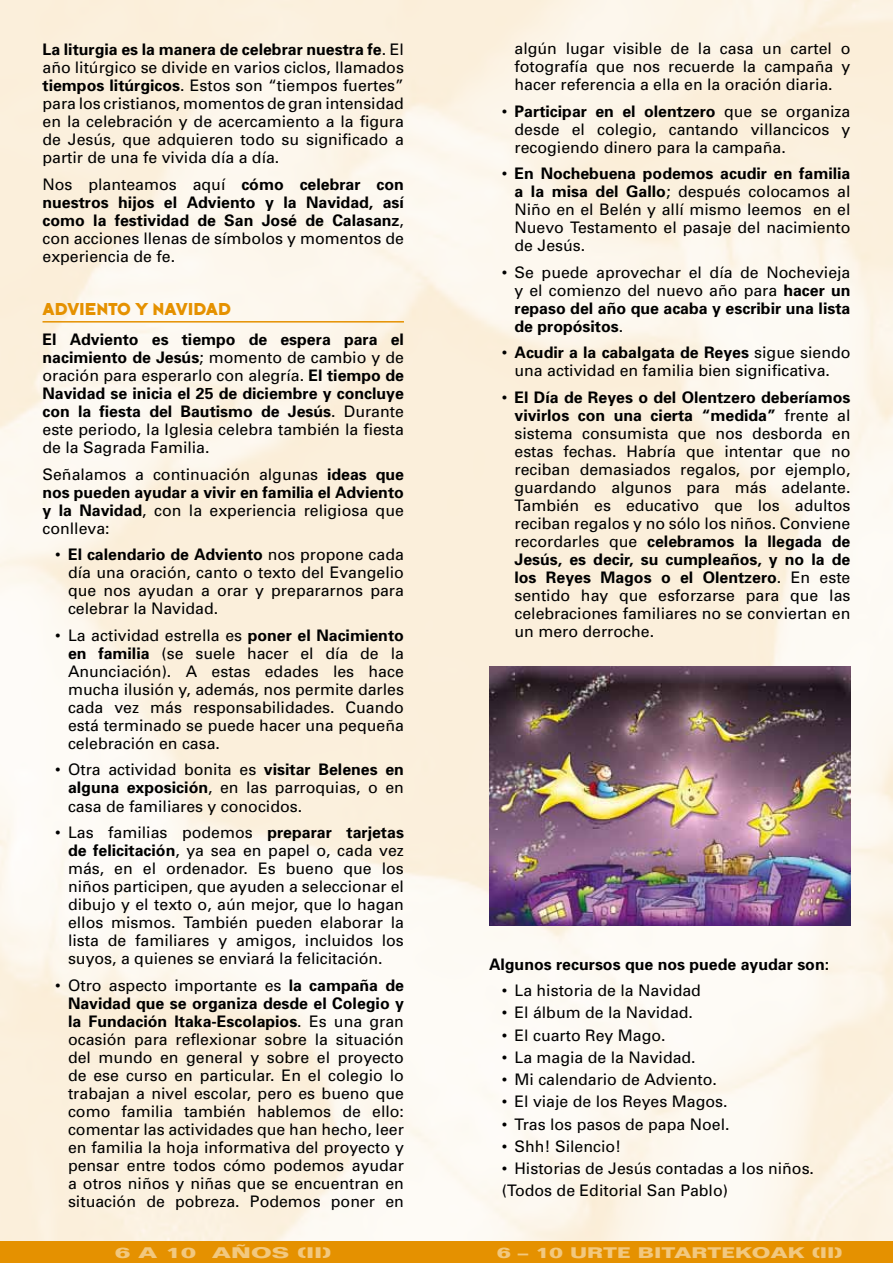
<style>
.page{position:relative;width:893px;height:1263px;background:#fff}
.page>*{position:absolute;margin:0;border:0;box-sizing:border-box;transform-origin:0 0}
.t1{font:18px "Typeface Six";color:#e59100}
.t2{font:15.9px/18px "Univers";color:#000;text-align:justify}
.t3{font:700 15.9px/18px "Univers";color:#000;text-align:justify}
.t4{font:700 15px "Folio";color:#f2c87f;scale:1.4 1}
.t5{font:700 15px "Folio";color:#f2c87f;scale:1.55 1}
.s1{font-weight:700}
.s2{font-weight:400}
</style>
<div class="page">
<img style="left:0;top:0;width:893px;height:1242px">
<div style="left:0;top:1242px;width:893px;height:21px;background:#e59100"></div>
<hr style="left:43px;top:321px;width:361px;height:2px;background:#e59100">
<img style="left:489px;top:666px;width:361px;height:260px">
<p class="t2" style="left:43px;top:41px;width:363px"><span class="s1">La liturgia es la manera de celebrar nuestra fe</span>. El año litúrgico se divide en varios ciclos, llamados <span class="s1">tiempos litúrgicos</span>. Estos son “tiempos fuertes” para los cristianos, momentos de gran intensidad en la celebración y de acercamiento a la figura de Jesús, que adquieren todo su significado a partir de una fe vivida día a día.</p>
<p class="t3" style="left:43px;top:175px;width:363px"><span class="s2">Nos planteamos aquí</span> cómo celebrar con nuestros hijos el Adviento y la Navidad, así como la festividad de San José de Calasanz<span class="s2">, con acciones llenas de símbolos y momentos de experiencia de fe.</span></p>
<p class="t1" style="left:43px;top:298px;width:190px">ADVIENTO Y NAVIDAD</p>
<p class="t3" style="left:43px;top:331px;width:363px">El Adviento es tiempo de espera para el nacimiento de Jesús<span class="s2">; momento de cambio y de oración para esperarlo con alegría.</span> El tiempo de Navidad se inicia el 25 de diciembre y concluye con la fiesta del Bautismo de Jesús<span class="s2">. Durante este periodo, la Iglesia celebra también la fiesta de la Sagrada Familia.</span></p>
<p class="t2" style="left:43px;top:465px;width:363px">Señalamos a continuación algunas <span class="s1">ideas que nos pueden ayudar a vivir en familia el Adviento y la Navidad</span>, con la experiencia religiosa que conlleva:</p>
<p class="t2" style="left:68px;top:546px;width:337px;text-indent:-13px">• <span class="s1">El calendario de Adviento</span> nos propone cada día una oración, canto o texto del Evangelio que nos ayudan a orar y prepararnos para celebrar la Navidad.</p>
<p class="t2" style="left:68px;top:626px;width:337px;text-indent:-13px">• La actividad estrella es <span class="s1">poner el Nacimiento en familia</span> (se suele hacer el día de la Anunciación). A estas edades les hace mucha ilusión y, además, nos permite darles cada vez más responsabilidades. Cuando está terminado se puede hacer una pequeña celebración en casa.</p>
<p class="t2" style="left:68px;top:761px;width:337px;text-indent:-13px">• Otra actividad bonita es <span class="s1">visitar Belenes en alguna exposición</span>, en las parroquias, o en casa de familiares y conocidos.</p>
<p class="t2" style="left:68px;top:823px;width:337px;text-indent:-13px">• Las familias podemos <span class="s1">preparar tarjetas de felicitación</span>, ya sea en papel o, cada vez más, en el ordenador. Es bueno que los niños participen, que ayuden a seleccionar el dibujo y el texto o, aún mejor, que lo hagan ellos mismos. También pueden elaborar la lista de familiares y amigos, incluidos los suyos, a quienes se enviará la felicitación.</p>
<p class="t2" style="left:68px;top:976px;width:337px;text-indent:-13px">• Otro aspecto importante es <span class="s1">la campaña de Navidad que se organiza desde el Colegio y la Fundación Itaka-Escolapios</span>. Es una gran ocasión para reflexionar sobre la situación del mundo en general y sobre el proyecto de ese curso en particular. En el colegio lo trabajan a nivel escolar, pero es bueno que como familia también hablemos de ello: comentar las actividades que han hecho, leer en familia la hoja informativa del proyecto y pensar entre todos cómo podemos ayudar a otros niños y niñas que se encuentran en situación de pobreza. Podemos poner en</p>
<p class="t2" style="left:514px;top:40px;width:337px">algún lugar visible de la casa un cartel o fotografía que nos recuerde la campaña y hacer referencia a ella en la oración diaria.</p>
<p class="t2" style="left:514px;top:102px;width:337px;text-indent:-13px">• <span class="s1">Participar en el olentzero</span> que se organiza desde el colegio, cantando villancicos y recogiendo dinero para la campaña.</p>
<p class="t2" style="left:514px;top:165px;width:337px;text-indent:-13px">• <span class="s1">En Nochebuena podemos acudir en familia a la misa del Gallo</span>; después colocamos al Niño en el Belén y allí mismo leemos en el Nuevo Testamento el pasaje del nacimiento de Jesús.</p>
<p class="t2" style="left:514px;top:263px;width:337px;text-indent:-13px">• Se puede aprovechar el día de Nochevieja y el comienzo del nuevo año para <span class="s1">hacer un repaso del año que acaba y escribir una lista de propósitos</span>.</p>
<p class="t2" style="left:502px;top:344px;width:350px;text-align:center">• <span class="s1">Acudir a la cabalgata de Reyes</span> sigue siendo una actividad en familia bien significativa.</p>
<p class="t2" style="left:514px;top:388px;width:337px;text-indent:-13px">• <span class="s1">El Día de Reyes o del Olentzero deberíamos vivirlos con una cierta “medida”</span> frente al sistema consumista que nos desborda en estas fechas. Habría que intentar que no reciban demasiados regalos, por ejemplo, guardando algunos para más adelante.<br>También es educativo que los adultos reciban regalos y no sólo los niños. Conviene recordarles que <span class="s1">celebramos la llegada de Jesús, es decir, su cumpleaños, y no la de los Reyes Magos o el Olentzero</span>. En este sentido hay que esforzarse para que las celebraciones familiares no se conviertan en un mero derroche.</p>
<p class="t3" style="left:489px;top:955px;width:342px">Algunos recursos que nos puede ayudar son:</p>
<p class="t2" style="left:502px;top:981px;width:201px">• La historia de la Navidad</p>
<p class="t2" style="left:502px;top:1004px;width:193px">• El álbum de la Navidad.</p>
<p class="t2" style="left:502px;top:1026px;width:165px">• El cuarto Rey Mago.</p>
<p class="t2" style="left:502px;top:1048px;width:195px">• La magia de la Navidad.</p>
<p class="t2" style="left:502px;top:1070px;width:217px">• Mi calendario de Adviento.</p>
<p class="t2" style="left:502px;top:1093px;width:227px">• El viaje de los Reyes Magos.</p>
<p class="t2" style="left:502px;top:1115px;width:229px">• Tras los pasos de papa Noel.</p>
<p class="t2" style="left:502px;top:1137px;width:121px">• Shh! Silencio!</p>
<p class="t2" style="left:502px;top:1157px;width:314px;line-height:22.2px">• Historias de Jesús contadas a los niños. (Todos de Editorial San Pablo)</p>
<p class="t5" style="left:115px;top:1244px;width:141px">6 A 10 AÑOS (II)</p>
<p class="t4" style="left:497px;top:1244px;width:249px">6 – 10 URTE BITARTEKOAK (II)</p>
</div>
